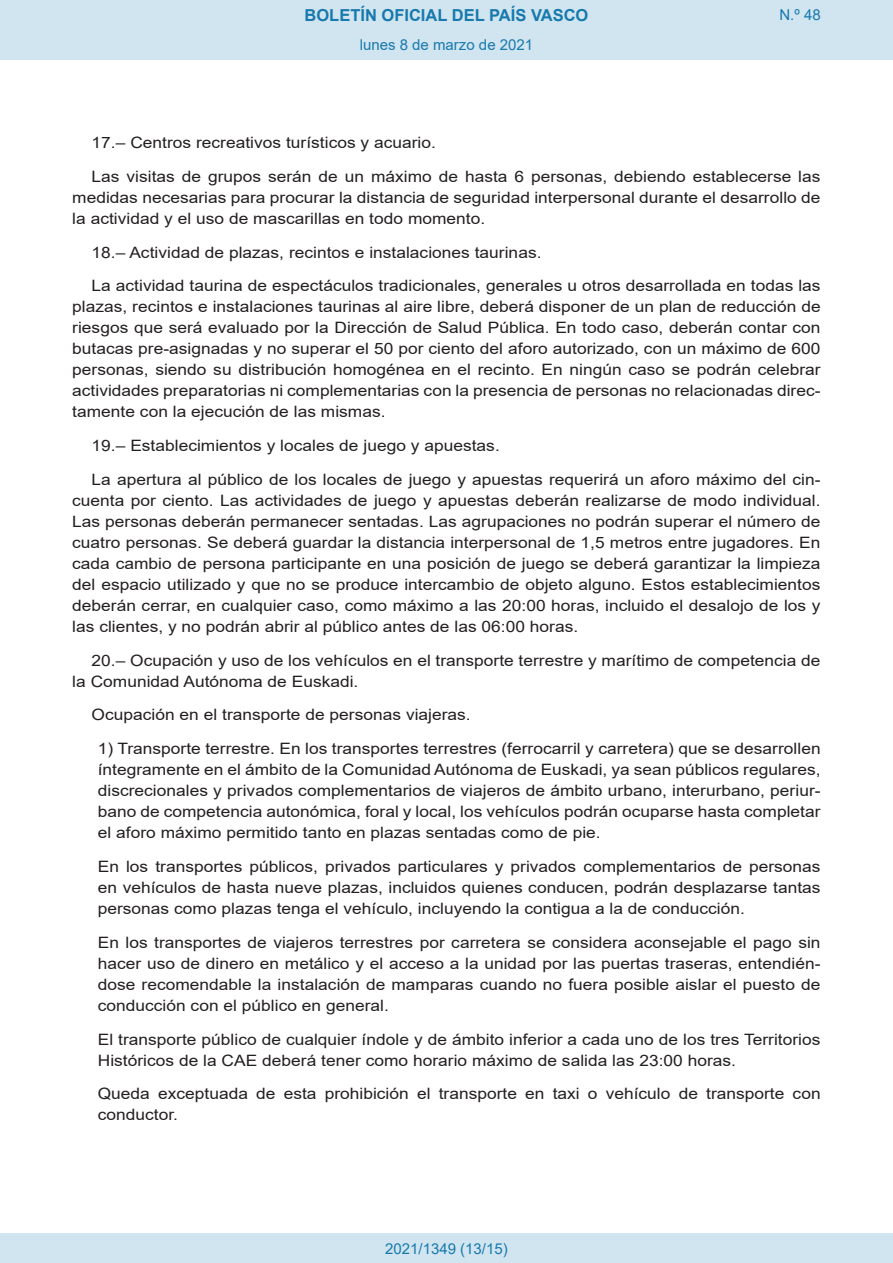
<style>
.page{position:relative;width:893px;height:1263px;background:#fff}
.page>*{position:absolute;margin:0;border:0;box-sizing:border-box;transform-origin:0 0}
.t1{font:700 16.5px "Arial";color:#1879ad}
.BOPVDetalle{font:15.6px/21px "Arial";color:#231f20;text-align:justify;scale:1.11 1}
.BOPVDetalle1{font:15.6px/21px "Arial";color:#231f20;text-align:justify;scale:1.11 1}
.Paginacion_Centro{font:15px "Arial";color:#1879ad}
</style>
<div class="page">
<div style="left:0;top:0;width:893px;height:60px;background:#d0e5f0"></div>
<div style="left:0;top:1233px;width:893px;height:30px;background:#d0e5f0"></div>
<p class="t1" style="left:305px;top:3px;width:285px">BOLETÍN OFICIAL DEL PAÍS VASCO</p>
<p class="Paginacion_Centro" style="left:360px;top:35px;width:175px">lunes 8 de marzo de 2021</p>
<p class="Paginacion_Centro" style="left:779px;top:5px;width:43px">N.º 48</p>
<p class="BOPVDetalle" style="left:92px;top:132px;width:312px">17.– Centros recreativos turísticos y acuario.</p>
<p class="BOPVDetalle" style="left:72px;top:166px;width:676px;text-indent:19px">Las visitas de grupos serán de un máximo de hasta 6 personas, debiendo establecerse las medidas necesarias para procurar la distancia de seguridad interpersonal durante el desarrollo de la actividad y el uso de mascarillas en todo momento.</p>
<p class="BOPVDetalle" style="left:92px;top:242px;width:407px">18.– Actividad de plazas, recintos e instalaciones taurinas.</p>
<p class="BOPVDetalle" style="left:72px;top:275px;width:676px;text-indent:19px">La actividad taurina de espectáculos tradicionales, generales u otros desarrollada en todas las plazas, recintos e instalaciones taurinas al aire libre, deberá disponer de un plan de reducción de riesgos que será evaluado por la Dirección de Salud Pública. En todo caso, deberán contar con butacas pre-asignadas y no superar el 50 por ciento del aforo autorizado, con un máximo de 600 personas, siendo su distribución homogénea en el recinto. En ningún caso se podrán celebrar actividades preparatorias ni complementarias con la presencia de personas no relacionadas direc&shy;tamente con la ejecución de las mismas.</p>
<p class="BOPVDetalle" style="left:92px;top:435px;width:369px">19.– Establecimientos y locales de juego y apuestas.</p>
<p class="BOPVDetalle" style="left:72px;top:469px;width:676px;text-indent:19px">La apertura al público de los locales de juego y apuestas requerirá un aforo máximo del cin&shy;cuenta por ciento. Las actividades de juego y apuestas deberán realizarse de modo individual.<br>Las personas deberán permanecer sentadas. Las agrupaciones no podrán superar el número de cuatro personas. Se deberá guardar la distancia interpersonal de 1,5 metros entre jugadores. En cada cambio de persona participante en una posición de juego se deberá garantizar la limpieza del espacio utilizado y que no se produce intercambio de objeto alguno. Estos establecimientos deberán cerrar, en cualquier caso, como máximo a las 20:00 horas, incluido el desalojo de los y las clientes, y no podrán abrir al público antes de las 06:00 horas.</p>
<p class="BOPVDetalle" style="left:72px;top:650px;width:676px;text-indent:19px">20.– Ocupación y uso de los vehículos en el transporte terrestre y marítimo de competencia de la Comunidad Autónoma de Euskadi.</p>
<p class="BOPVDetalle" style="left:92px;top:704px;width:343px">Ocupación en el transporte de personas viajeras.</p>
<p class="BOPVDetalle1" style="left:98px;top:738px;width:653px">1) Transporte terrestre. En los transportes terrestres (ferrocarril y carretera) que se desarrollen íntegramente en el ámbito de la Comunidad Autónoma de Euskadi, ya sean públicos regulares, discrecionales y privados complementarios de viajeros de ámbito urbano, interurbano, periur&shy;bano de competencia autonómica, foral y local, los vehículos podrán ocuparse hasta completar el aforo máximo permitido tanto en plazas sentadas como de pie.</p>
<p class="BOPVDetalle1" style="left:98px;top:856px;width:653px">En los transportes públicos, privados particulares y privados complementarios de personas en vehículos de hasta nueve plazas, incluidos quienes conducen, podrán desplazarse tantas personas como plazas tenga el vehículo, incluyendo la contigua a la de conducción.</p>
<p class="BOPVDetalle1" style="left:98px;top:932px;width:653px">En los transportes de viajeros terrestres por carretera se considera aconsejable el pago sin hacer uso de dinero en metálico y el acceso a la unidad por las puertas traseras, entendién&shy;dose recomendable la instalación de mamparas cuando no fuera posible aislar el puesto de conducción con el público en general.</p>
<p class="BOPVDetalle1" style="left:98px;top:1028px;width:652px">El transporte público de cualquier índole y de ámbito inferior a cada uno de los tres Territorios<br>Históricos de la CAE deberá tener como horario máximo de salida las 23:00 horas.</p>
<p class="BOPVDetalle1" style="left:98px;top:1083px;width:653px">Queda exceptuada de esta prohibición el transporte en taxi o vehículo de transporte con conductor.</p>
<p class="Paginacion_Centro" style="left:385px;top:1238px;width:124px">2021/1349 (13/15)</p>
</div>
